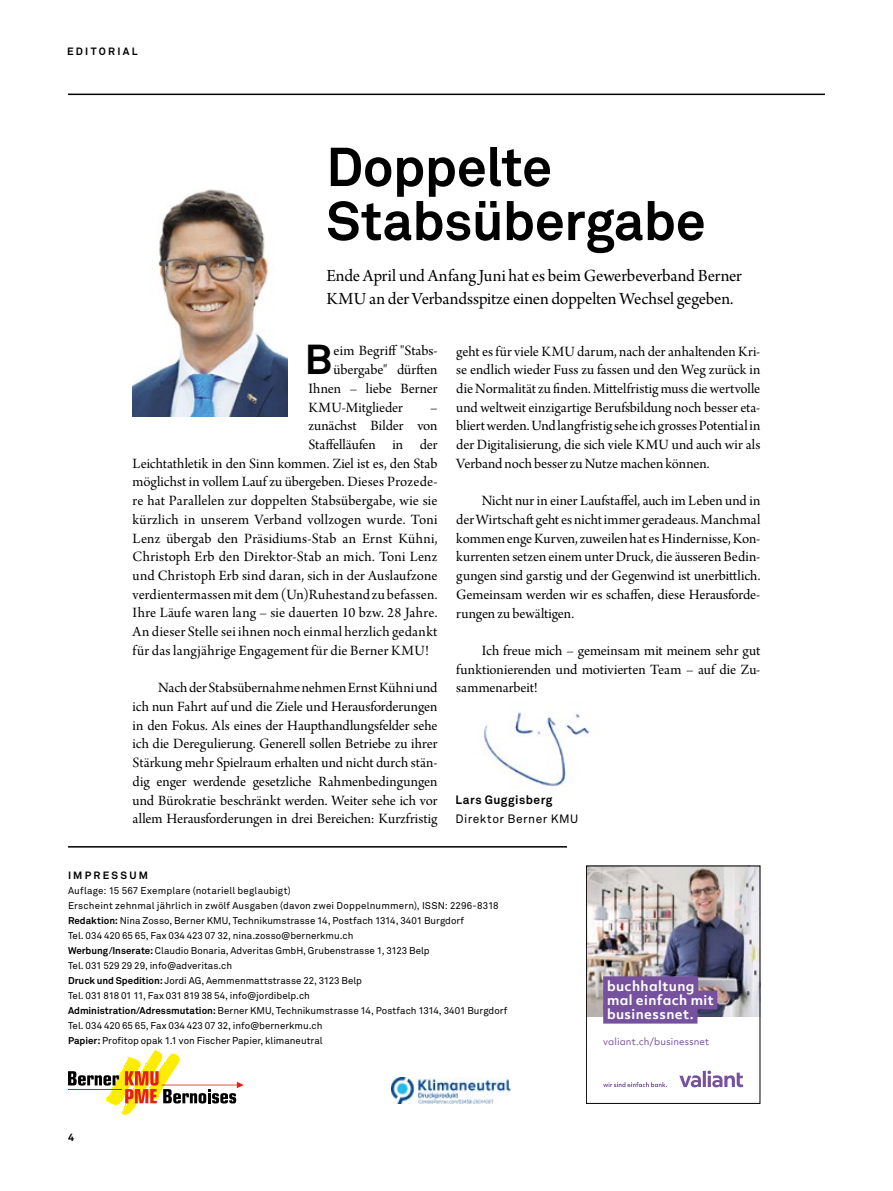
<style>
.page{position:relative;width:893px;height:1191px;background:#fff}
.page>*{position:absolute;margin:0;border:0;box-sizing:border-box;transform-origin:0 0}
.t1{font:700 54px/54px "Akkurat";letter-spacing:-.01em;color:#000}
.t2{font:700 41.4px "Akkurat";color:#000}
.t3{font:18px/22.5px "Arno Pro Subhead";letter-spacing:-.01em;color:#000}
.t4{font:15px/18.8px "Arno Pro Subhead";letter-spacing:.005em;color:#000;text-align:justify}
.t5{font:700 13.2px/14.2px "Objektiv Mk 2";letter-spacing:.03em;color:#fff}
.t6{font:12px "Akkurat";letter-spacing:.04em;color:#000}
.t7{font:700 12px "Akkurat";letter-spacing:.04em;color:#000}
.t8{font:700 10.5px "Akkurat";letter-spacing:.215em;color:#000}
.t9{font:9.75px/15px "Akkurat";letter-spacing:.005em;color:#000}
.t10{font:9.3px "Objektiv Mk 2";letter-spacing:.015em;color:#76529e}
.s1{font-weight:700}
</style>
<div class="page">
<img style="left:483px;top:712px;width:107px;height:75px">
<img style="left:133px;top:189px;width:154px;height:227px">
<hr style="left:68px;top:846px;width:499px;height:1px;background:#000">
<svg style="left:68px;top:1050px;width:176px;height:65px"></svg>
<hr style="left:68px;top:94px;width:757px;height:1px;background:#000">
<img style="left:391px;top:1077px;width:119px;height:26px">
<img style="left:588px;top:867px;width:170px;height:149px">
<svg style="left:679px;top:1070px;width:64px;height:17px"></svg>
<div style="left:603px;top:976px;width:95px;height:19px;background:#76529e"></div>
<div style="left:603px;top:990px;width:114px;height:19px;background:#76529e"></div>
<div style="left:603px;top:1004px;width:94px;height:19px;background:#76529e"></div>
<svg style="left:603px;top:1082px;width:64px;height:5px"></svg>
<p class="t8" style="left:67px;top:45px;width:72px">EDITORIAL</p>
<h1 class="t1" style="left:326px;top:140px;width:381px">Doppelte<br>Stabsübergabe</h1>
<p class="t3" style="left:326px;top:266px;width:417px">Ende April und Anfang Juni hat es beim Gewerbeverband Berner<br>KMU an der Verbandsspitze einen doppelten Wechsel gegeben.</p>
<h2 class="t2" style="left:305px;top:333px;width:29px">B</h2>
<p class="t4" style="left:334px;top:342px;width:105px">eim Begriff "Stabs-</p>
<p class="t4" style="left:456px;top:342px;width:306px">geht es für viele KMU darum, nach der anhaltenden Kri&shy;se endlich wieder Fuss zu fassen und den Weg zurück in die Normalität zu finden. Mittelfristig muss die wertvolle und weltweit einzigartige Berufsbildung noch besser eta&shy;bliert werden. Und langfristig sehe ich grosses Potential in der Digitalisierung, die sich viele KMU und auch wir als Verband noch besser zu Nutze machen können.</p>
<p class="t4" style="left:456px;top:492px;width:306px;text-indent:26px">Nicht nur in einer Laufstaffel, auch im Leben und in der Wirtschaft geht es nicht immer geradeaus. Manchmal kommen enge Kurven, zuweilen hat es Hindernisse, Kon&shy;kurrenten setzen einem unter Druck, die äusseren Bedin&shy;gungen sind garstig und der Gegenwind ist unerbittlich.<br>Gemeinsam werden wir es schaffen, diese Herausforde&shy;rungen zu bewältigen.</p>
<p class="t4" style="left:456px;top:642px;width:306px;text-indent:26px">Ich freue mich – gemeinsam mit meinem sehr gut funktionierenden und motivierten Team – auf die Zu&shy;sammenarbeit!</p>
<p class="t4" style="left:334px;top:361px;width:105px">übergabe" dürften</p>
<p class="t4" style="left:308px;top:380px;width:131px">Ihnen – liebe Berner</p>
<p class="t4" style="left:308px;top:398px;width:96px">KMU-Mitglieder</p>
<p class="t4" style="left:430px;top:398px;width:9px">–</p>
<p class="t4" style="left:308px;top:417px;width:131px">zunächst Bilder von</p>
<p class="t4" style="left:308px;top:436px;width:131px">Staffelläufen in der</p>
<p class="t4" style="left:133px;top:455px;width:306px">Leichtathletik in den Sinn kommen. Ziel ist es, den Stab</p>
<p class="t4" style="left:133px;top:473px;width:306px">möglichst in vollem Lauf zu übergeben. Dieses Prozede-</p>
<p class="t4" style="left:133px;top:492px;width:306px">re hat Parallelen zur doppelten Stabsübergabe, wie sie</p>
<p class="t4" style="left:133px;top:511px;width:306px">kürzlich in unserem Verband vollzogen wurde. Toni</p>
<p class="t4" style="left:133px;top:529px;width:306px">Lenz übergab den Präsidiums-Stab an Ernst Kühni,</p>
<p class="t4" style="left:133px;top:548px;width:306px">Christoph Erb den Direktor-Stab an mich. Toni Lenz</p>
<p class="t4" style="left:133px;top:567px;width:306px">und Christoph Erb sind daran, sich in der Auslaufzone</p>
<p class="t4" style="left:133px;top:586px;width:306px">verdientermassen mit dem (Un)Ruhestand zu befassen.</p>
<p class="t4" style="left:133px;top:604px;width:306px">Ihre Läufe waren lang – sie dauerten 10 bzw. 28 Jahre.</p>
<p class="t4" style="left:133px;top:623px;width:306px">An dieser Stelle sei ihnen noch einmal herzlich gedankt</p>
<p class="t4" style="left:133px;top:642px;width:298px">für das langjährige Engagement für die Berner KMU!</p>
<p class="t4" style="left:133px;top:679px;width:306px;text-indent:26px">Nach der Stabsübernahme nehmen Ernst Kühni und ich nun Fahrt auf und die Ziele und Herausforderungen in den Fokus. Als eines der Haupthandlungsfelder sehe ich die Deregulierung. Generell sollen Betriebe zu ihrer Stärkung mehr Spielraum erhalten und nicht durch stän&shy;dig enger werdende gesetzliche Rahmenbedingungen und Bürokratie beschränkt werden. Weiter sehe ich vor allem Herausforderungen in drei Bereichen: Kurzfristig</p>
<p class="t7" style="left:455px;top:792px;width:99px">Lars Guggisberg</p>
<p class="t6" style="left:455px;top:812px;width:124px">Direktor Berner KMU</p>
<p class="t8" style="left:68px;top:869px;width:82px">IMPRESSUM</p>
<p class="t9" style="left:68px;top:883px;width:441px">Auflage: 15 567 Exemplare (notariell beglaubigt)<br>Erscheint zehnmal jährlich in zwölf Ausgaben (davon zwei Doppelnummern), ISSN: 2296-8318<br><span class="s1">Redaktion:</span> Nina Zosso, Berner KMU, Technikumstrasse 14, Postfach 1314, 3401 Burgdorf<br>Tel. 034 420 65 65, Fax 034 423 07 32, nina.zosso@bernerkmu.ch<br><span class="s1">Werbung/Inserate:</span> Claudio Bonaria, Adveritas GmbH, Grubenstrasse 1, 3123 Belp<br>Tel. 031 529 29 29, info@adveritas.ch<br><span class="s1">Druck und Spedition:</span> Jordi AG, Aemmenmattstrasse 22, 3123 Belp<br>Tel. 031 818 01 11, Fax 031 819 38 54, info@jordibelp.ch<br><span class="s1">Administration/Adressmutation:</span> Berner KMU, Technikumstrasse 14, Postfach 1314, 3401 Burgdorf Tel. 034 420 65 65, Fax 034 423 07 32, info@bernerkmu.ch<br><span class="s1">Papier:</span> Profitop opak 1.1 von Fischer Papier, klimaneutral</p>
<p class="t8" style="left:68px;top:1130px;width:7px">4</p>
<p class="t5" style="left:607px;top:978px;width:108px">buchhaltung mal einfach mit businessnet.</p>
<p class="t10" style="left:603px;top:1035px;width:108px">valiant.ch/businessnet</p>
</div>
